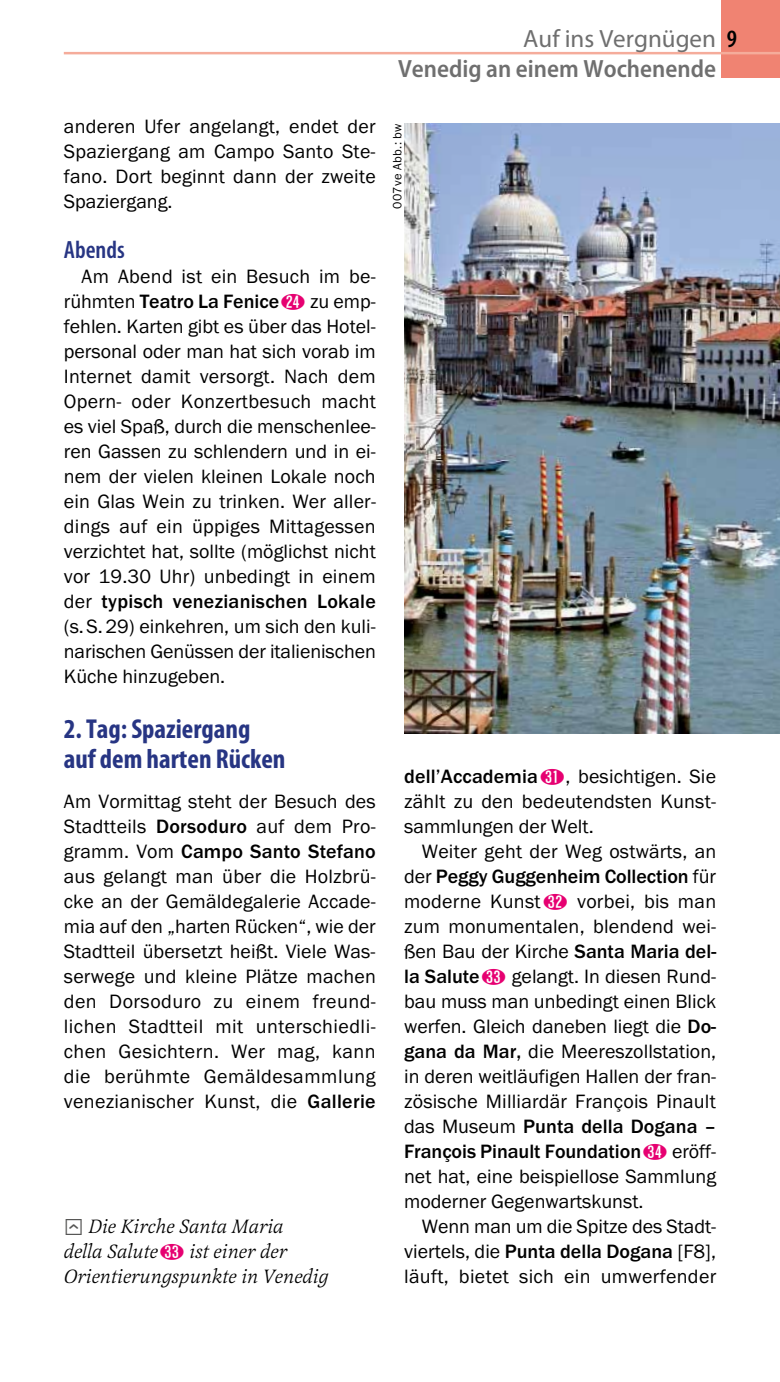
<style>
.page{position:relative;width:780px;height:1382px;background:#fff}
.page>*{position:absolute;margin:0;border:0;box-sizing:border-box;transform-origin:0 0}
.t1{font:700 condensed 27.5px/30px "Myriad Pro";color:#273583}
.t2{font:600 semi-condensed 25px/30px "Myriad Pro";color:#6f6f6f}
.t3{font:600 condensed 25px "Myriad Pro";color:#273583}
.t4{font:20px/25px "Franklin Gothic URW Boo";letter-spacing:.01em;color:#000;text-align:justify}
.t5{font:500 20px/25px "Franklin Gothic URW";color:#000}
.t6{font:italic 20px/25px "Latienne URWTOT";color:#000}
.t7{font:12.5px "Franklin Gothic URW Boo";letter-spacing:.025em;color:#000}
.s1{font-family:"Franklin Gothic URW Boo";font-weight:400}
.s2{font-family:"Nummern";font-weight:400;color:#e60071}
.s3{font-family:"Franklin Gothic URW";font-weight:500}
.s4{font-family:"Button Bonus Square Positive";font-style:normal;color:#575756}
.s5{font-family:"Nummern";font-style:normal;color:#e60071}
.s6{font-weight:400;font-stretch:normal}
.s7{font-stretch:condensed;color:#000}
.s8{font-family:"Nummern";color:#e60071}
</style>
<div class="page">
<div style="left:721px;top:0;width:59px;height:78px;background:#f08372"></div>
<hr style="left:64px;top:52px;width:716px;height:2px;background:#f5ac9b">
<img style="left:404px;top:124px;width:376px;height:609px">
<p class="t4" style="left:64px;top:114px;width:313px">anderen Ufer angelangt, endet der Spaziergang am Campo Santo Ste&shy;fano. Dort beginnt dann der zweite Spaziergang.</p>
<p class="t3" style="left:64px;top:236px;width:62px">Abends</p>
<p class="t4" style="left:82px;top:264px;width:295px">Am Abend ist ein Besuch im be-</p>
<p class="t5" style="left:64px;top:289px;width:313px"><span class="s1">rühmten</span> Teatro La Fenice<span class="s2">à</span> <span class="s1">zu emp-</span></p>
<p class="t4" style="left:64px;top:314px;width:314px">fehlen. Karten gibt es über das Hotel&shy;personal oder man hat sich vorab im Internet damit versorgt. Nach dem Opern- oder Konzertbesuch macht es viel Spaß, durch die menschenlee&shy;ren Gassen zu schlendern und in ei&shy;nem der vielen kleinen Lokale noch ein Glas Wein zu trinken. Wer aller&shy;dings auf ein üppiges Mittagessen verzichtet hat, sollte (möglichst nicht vor 19.30 Uhr) unbedingt in einem</p>
<p class="t5" style="left:64px;top:589px;width:313px"><span class="s1">der</span> typisch venezianischen Lokale</p>
<p class="t4" style="left:64px;top:614px;width:313px">(s.S.29) einkehren, um sich den kuli&shy;narischen Genüssen der italienischen Küche hinzugeben.</p>
<h1 class="t1" style="left:64px;top:713px;width:223px">2. Tag: Spaziergang auf dem harten Rücken</h1>
<p class="t4" style="left:64px;top:789px;width:313px">Am Vormittag steht der Besuch des<br>Stadtteils <span class="s3">Dorsoduro</span> auf dem Pro-</p>
<p class="t5" style="left:64px;top:839px;width:313px"><span class="s1">gramm. Vom</span> Campo Santo Stefano</p>
<p class="t4" style="left:64px;top:864px;width:313px">aus gelangt man über die Holzbrü&shy;cke an der Gemäldegalerie Accade&shy;mia auf den „harten Rücken“, wie der Stadtteil übersetzt heißt. Viele Was&shy;serwege und kleine Plätze machen den Dorsoduro zu einem freund&shy;lichen Stadtteil mit unterschiedli&shy;chen Gesichtern. Wer mag, kann die berühmte Gemäldesammlung venezianischer Kunst, die <span class="s3">Gallerie</span></p>
<p class="t6" style="left:64px;top:1214px;width:266px"><span class="s4">n</span> Die Kirche Santa Maria<br>della Salute<span class="s5">é</span> ist einer der<br>Orientierungspunkte in Venedig</p>
<p class="t2" style="left:398px;top:24px;width:340px;text-indent:125px"><span class="s6">Auf ins Vergnügen</span> <span class="s7">9<br></span>Venedig an einem Wochenende</p>
<p class="t7" style="left:389px;top:209px;width:87px;rotate:-90deg">007ve Abb.: bw</p>
<p class="t4" style="left:404px;top:764px;width:313px"><span class="s3">dell’Accademia</span><span class="s8">ç</span>, besichtigen. Sie zählt zu den bedeutendsten Kunst&shy;sammlungen der Welt.</p>
<p class="t4" style="left:422px;top:839px;width:296px">Weiter geht der Weg ostwärts, an</p>
<p class="t5" style="left:404px;top:864px;width:313px"><span class="s1">der</span> Peggy Guggenheim Collection <span class="s1">für</span></p>
<p class="t4" style="left:404px;top:889px;width:313px">moderne Kunst<span class="s8">è</span> vorbei, bis man zum monumentalen, blendend wei&shy;ßen Bau der Kirche <span class="s3">Santa Maria del&shy;la Salute</span><span class="s8">é</span> gelangt. In diesen Rund&shy;bau muss man unbedingt einen Blick werfen. Gleich daneben liegt die <span class="s3">Do&shy;gana da Mar,</span> die Meereszollstation, in deren weitläufigen Hallen der fran&shy;zösische Milliardär François Pinault</p>
<p class="t5" style="left:404px;top:1114px;width:314px"><span class="s1">das Museum</span> Punta della Dogana –<br>François Pinault Foundation<span class="s2">ê</span> <span class="s1">eröff-</span></p>
<p class="t4" style="left:404px;top:1164px;width:313px">net hat, eine beispiellose Sammlung moderner Gegenwartskunst.</p>
<p class="t4" style="left:404px;top:1214px;width:314px;text-indent:18px">Wenn man um die Spitze des Stadt&shy;viertels, die <span class="s3">Punta della Dogana</span> [F8], läuft, bietet sich ein umwerfender</p>
</div>
